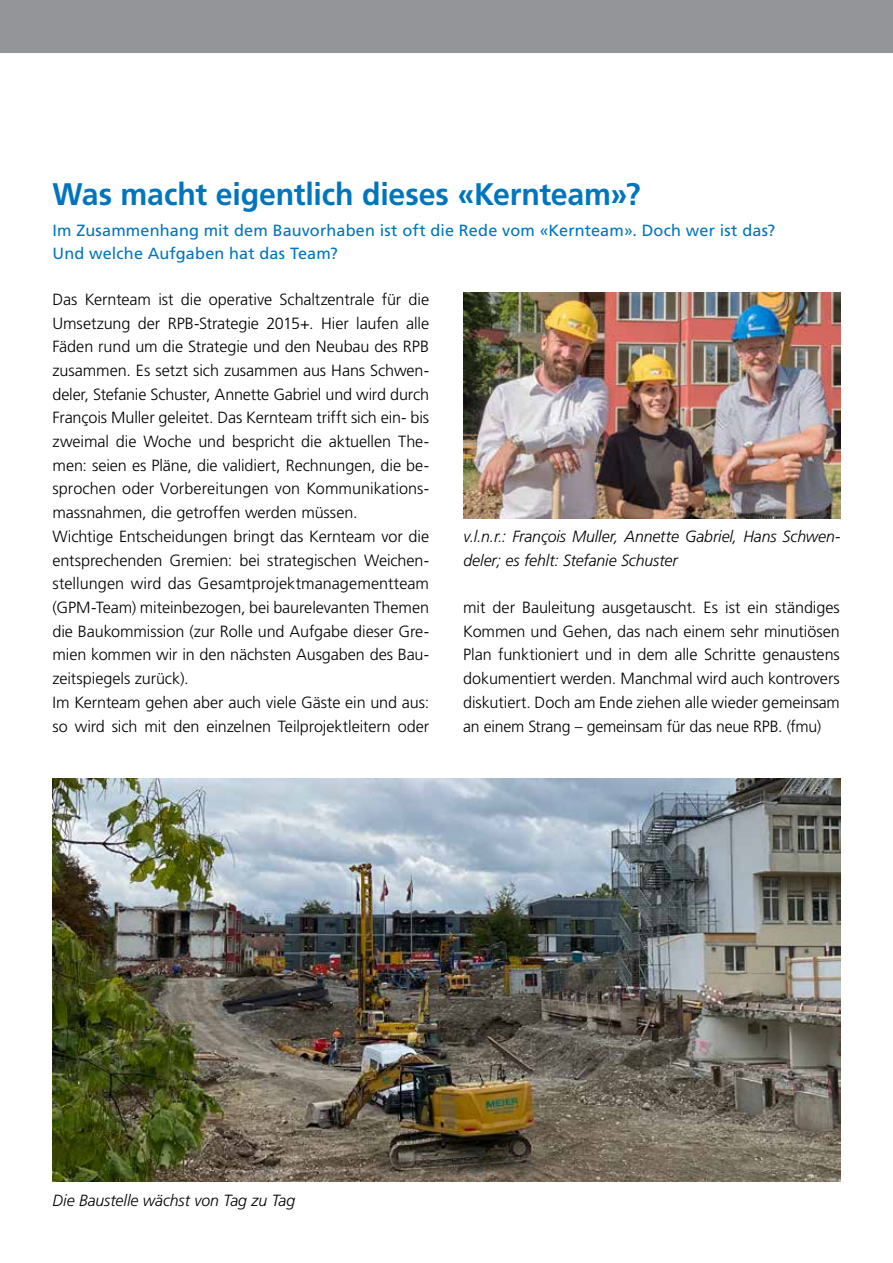
<style>
.page{position:relative;width:893px;height:1263px;background:#fff}
.page>*{position:absolute;margin:0;border:0;box-sizing:border-box;transform-origin:0 0}
.t1{font:700 31.2px "Frutiger LT Std";letter-spacing:-.005em;color:#0075bd}
.t2{font:300 16.2px/23.7px "Frutiger LT Std";letter-spacing:-.005em;color:#000}
.t3{font:italic 300 16.2px/23.7px "Frutiger LT Std";letter-spacing:-.005em;color:#000}
.t4{font:16.2px/22.5px "Frutiger LT Std";letter-spacing:.01em;color:#0075bd}
</style>
<div class="page">
<div style="left:0;top:0;width:893px;height:52px;background:#939598"></div>
<img style="left:463px;top:293px;width:377px;height:225px">
<img style="left:53px;top:779px;width:787px;height:403px">
<h1 class="t1" style="left:53px;top:176px;width:590px">Was macht eigentlich dieses «Kernteam»?</h1>
<p class="t4" style="left:53px;top:219px;width:724px">Im Zusammenhang mit dem Bauvorhaben ist oft die Rede vom «Kernteam». Doch wer ist das?<br>Und welche Aufgaben hat das Team?</p>
<p class="t2" style="left:53px;top:288px;width:378px">Das Kernteam ist die operative Schaltzentrale für die Umsetzung der RPB-Strategie 2015+. Hier laufen alle Fäden rund um die Strategie und den Neubau des RPB zusammen. Es setzt sich zusammen aus Hans Schwen&shy;deler, Stefanie Schuster, Annette Gabriel und wird durch François Muller geleitet. Das Kernteam trifft sich ein- bis zweimal die Woche und bespricht die aktuellen The&shy;men: seien es Pläne, die validiert, Rechnungen, die be&shy;sprochen oder Vorbereitungen von Kommunikations&shy;massnahmen, die getroffen werden müssen.<br>Wichtige Entscheidungen bringt das Kernteam vor die entsprechenden Gremien: bei strategischen Weichen&shy;stellungen wird das Gesamtprojektmanagementteam (GPM-Team) miteinbezogen, bei baurelevanten Themen die Baukommission (zur Rolle und Aufgabe dieser Gre&shy;mien kommen wir in den nächsten Ausgaben des Bau&shy;zeitspiegels zurück).<br>Im Kernteam gehen aber auch viele Gäste ein und aus: so wird sich mit den einzelnen Teilprojektleitern oder</p>
<p class="t3" style="left:463px;top:525px;width:378px">v.l.n.r.: François Muller, Annette Gabriel, Hans Schwen&shy;deler; es fehlt: Stefanie Schuster</p>
<p class="t2" style="left:463px;top:596px;width:378px;text-align:justify">mit der Bauleitung ausgetauscht. Es ist ein ständiges Kommen und Gehen, das nach einem sehr minutiösen Plan funktioniert und in dem alle Schritte genaustens dokumentiert werden. Manchmal wird auch kontrovers diskutiert. Doch am Ende ziehen alle wieder gemeinsam an einem Strang – gemeinsam für das neue RPB. (fmu)</p>
<p class="t3" style="left:53px;top:1188px;width:244px">Die Baustelle wächst von Tag zu Tag</p>
</div>
